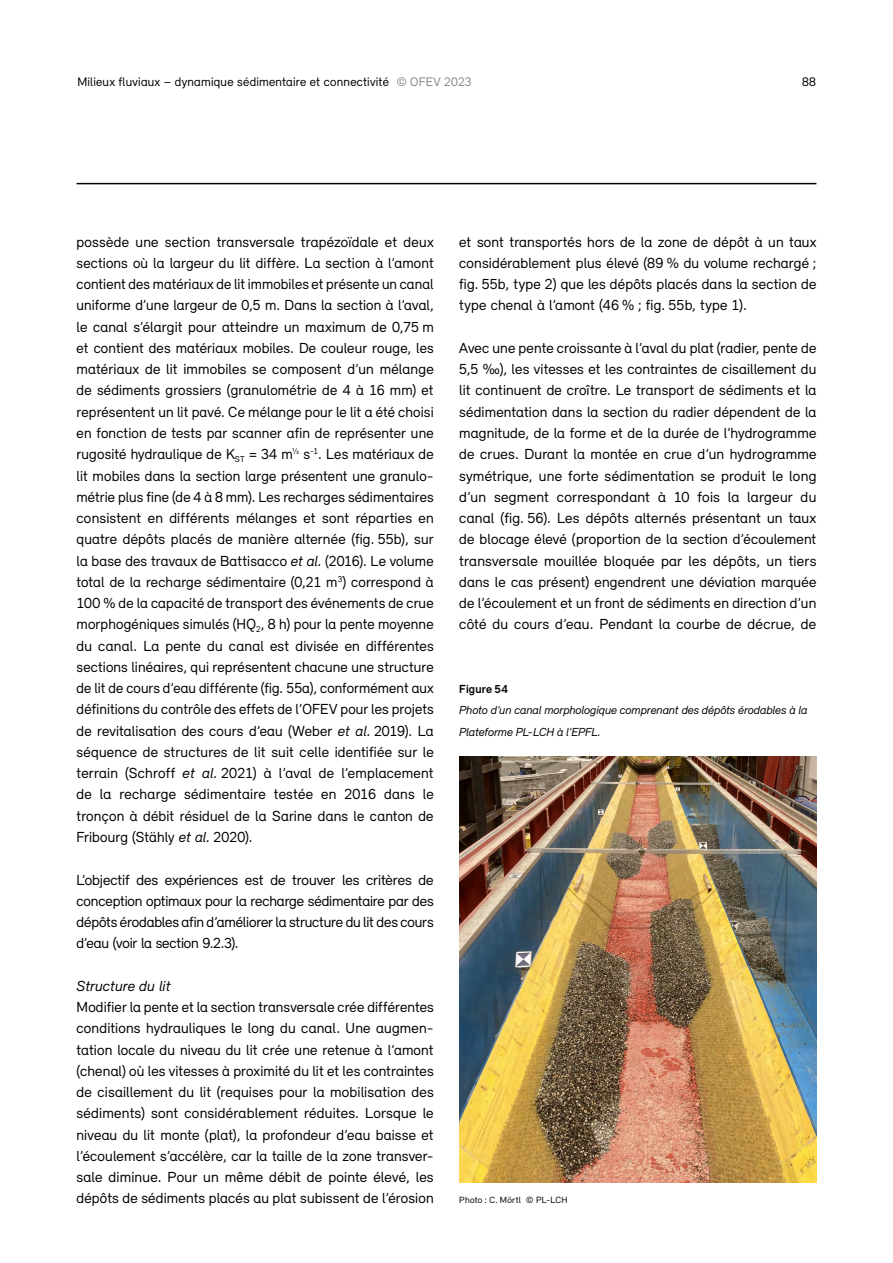
<style>
.page{position:relative;width:893px;height:1263px;background:#fff}
.page>*{position:absolute;margin:0;border:0;box-sizing:border-box;transform-origin:0 0}
._07_Grundtext{font:15px/21.3px "Relevant";letter-spacing:.01em;color:#000;text-align:justify}
.t1{font:12.75px "Relevant";letter-spacing:.015em;color:#000}
._08_Legende_Text{font:italic 12px/21.3px "Relevant";letter-spacing:-.005em;color:#000}
._08_Legende_Titel{font:700 12px "Relevant";letter-spacing:.02em;color:#000}
._08_Quelle{font:9.3px "Relevant";letter-spacing:.02em;color:#000}
.s1{color:#878787}
.s2{font-style:italic}
</style>
<div class="page">
<hr style="left:77px;top:183px;width:739px;height:1px;background:#000">
<img style="left:459px;top:757px;width:357px;height:425px">
<p class="t1" style="left:77px;top:74px;width:396px">Milieux fluviaux – dynamique sédimentaire et connectivité <span class="s1">© OFEV 2023</span></p>
<p class="t1" style="left:802px;top:74px;width:15px">88</p>
<p class="_07_Grundtext" style="left:77px;top:231px;width:359px">possède une section transversale trapézoïdale et deux sections où la largeur du lit diffère. La section à l’amont contient des matériaux de lit immobiles et présente un canal uniforme d’une largeur de 0,5 m. Dans la section à l’aval, le canal s’élargit pour atteindre un maximum de 0,75 m et contient des matériaux mobiles. De couleur rouge, les matériaux de lit immobiles se composent d’un mélange de sédiments grossiers (granulométrie de 4 à 16 mm) et représentent un lit pavé. Ce mélange pour le lit a été choisi en fonction de tests par scanner afin de représenter une rugosité hydraulique de K<sub>ST</sub> = 34 m<sup>1/3</sup> s<sup>-1</sup>. Les matériaux de lit mobiles dans la section large présentent une granulo&shy;métrie plus fine (de 4 à 8 mm). Les recharges sédimentaires consistent en différents mélanges et sont réparties en quatre dépôts placés de manière alternée (fig. 55b), sur la base des travaux de Battisacco <span class="s2">et al.</span> (2016). Le volume total de la recharge sédimentaire (0,21 m<sup>3</sup>) correspond à 100 % de la capacité de transport des événements de crue morphogéniques simulés (HQ<sub>2</sub>, 8 h) pour la pente moyenne du canal. La pente du canal est divisée en différentes sections linéaires, qui représentent chacune une structure de lit de cours d’eau différente (fig. 55a), conformément aux définitions du contrôle des effets de l’OFEV pour les projets de revitalisation des cours d’eau (Weber <span class="s2">et al.</span> 2019). La séquence de structures de lit suit celle identifiée sur le terrain (Schroff <span class="s2">et al.</span> 2021) à l’aval de l’emplacement de la recharge sédimentaire testée en 2016 dans le tronçon à débit résiduel de la Sarine dans le canton de Fribourg (Stähly <span class="s2">et al.</span> 2020).</p>
<p class="_07_Grundtext" style="left:77px;top:868px;width:359px">L’objectif des expériences est de trouver les critères de conception optimaux pour la recharge sédimentaire par des dépôts érodables afin d’améliorer la structure du lit des cours d’eau (voir la section 9.2.3).</p>
<p class="_07_Grundtext" style="left:77px;top:975px;width:359px;text-align:left"><span class="s2">Structure du lit<br></span>Modifier la pente et la section transversale crée différentes conditions hydrauliques le long du canal. Une augmen&shy;tation locale du niveau du lit crée une retenue à l’amont (chenal) où les vitesses à proximité du lit et les contraintes de cisaillement du lit (requises pour la mobilisation des sédiments) sont considérablement réduites. Lorsque le niveau du lit monte (plat), la profondeur d’eau baisse et l’écoulement s’accélère, car la taille de la zone transver&shy;sale diminue. Pour un même débit de pointe élevé, les dépôts de sédiments placés au plat subissent de l’érosion</p>
<p class="_07_Grundtext" style="left:459px;top:231px;width:359px">et sont transportés hors de la zone de dépôt à un taux considérablement plus élevé (89 % du volume rechargé ; fig. 55b, type 2) que les dépôts placés dans la section de type chenal à l’amont (46 % ; fig. 55b, type 1).</p>
<p class="_07_Grundtext" style="left:459px;top:337px;width:359px">Avec une pente croissante à l’aval du plat (radier, pente de 5,5 ‰), les vitesses et les contraintes de cisaillement du lit continuent de croître. Le transport de sédiments et la sédimentation dans la section du radier dépendent de la magnitude, de la forme et de la durée de l’hydrogramme de crues. Durant la montée en crue d’un hydrogramme symétrique, une forte sédimentation se produit le long d’un segment correspondant à 10 fois la largeur du canal (fig. 56). Les dépôts alternés présentant un taux de blocage élevé (proportion de la section d’écoulement transversale mouillée bloquée par les dépôts, un tiers dans le cas présent) engendrent une déviation marquée de l’écoulement et un front de sédiments en direction d’un côté du cours d’eau. Pendant la courbe de décrue, de</p>
<p class="_08_Legende_Titel" style="left:459px;top:682px;width:50px">Figure 54</p>
<p class="_08_Legende_Text" style="left:459px;top:699px;width:350px">Photo d’un canal morphologique comprenant des dépôts érodables à la<br>Plateforme PL-LCH à l’EPFL.</p>
<p class="_08_Quelle" style="left:459px;top:1195px;width:110px">Photo : C. Mörtl © PL-LCH</p>
</div>
